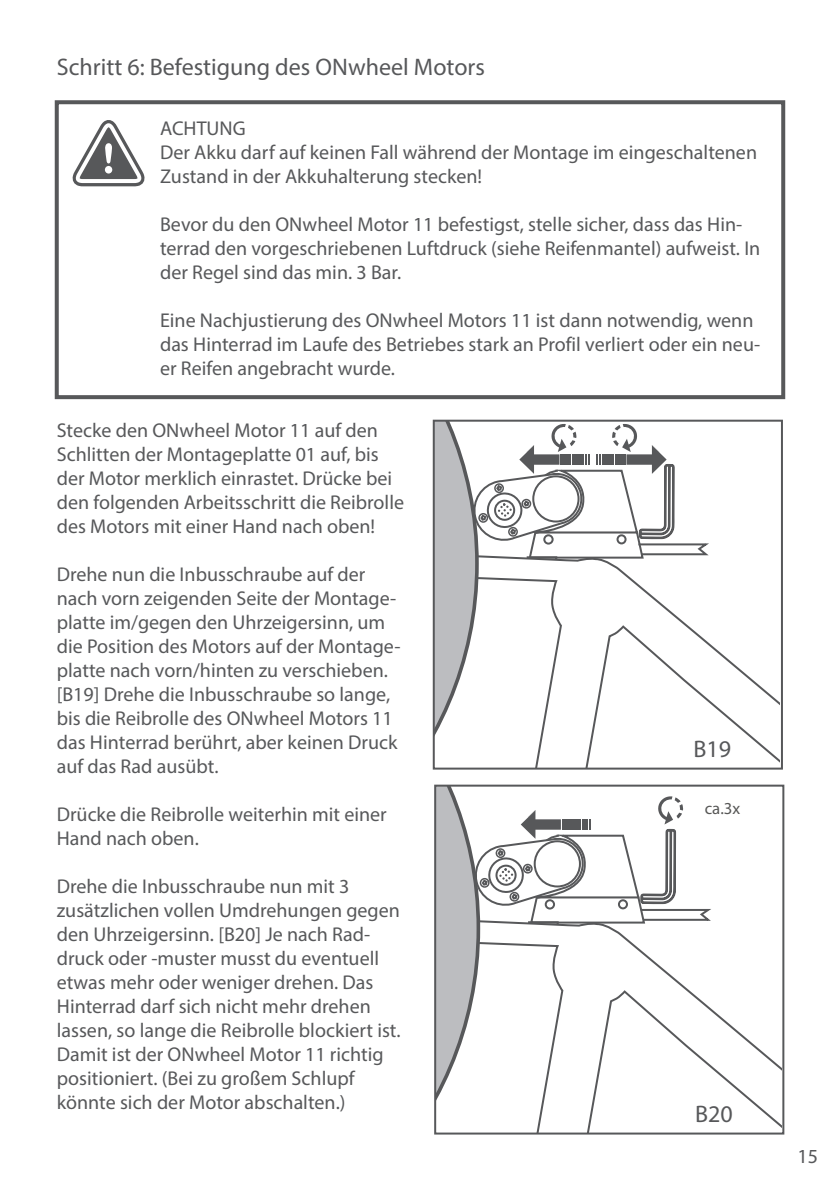
<style>
.page{position:relative;width:840px;height:1191px;background:#fff}
.page>*{position:absolute;margin:0;border:0;box-sizing:border-box;transform-origin:0 0}
.t1{font:24px "Myriad Pro";color:#57585a}
.t2{font:20px/24px "Myriad Pro";color:#57585a}
.t3{font:16.8px "Myriad Pro";color:#575756}
</style>
<div class="page">
<div style="left:55px;top:100px;width:729px;height:299px;border:4px solid #57585a"></div>
<svg style="left:72px;top:120px;width:73px;height:66px"></svg>
<svg style="left:714px;top:647px;width:65px;height:115px"></svg>
<svg style="left:714px;top:1011px;width:66px;height:116px"></svg>
<svg style="left:434px;top:421px;width:280px;height:714px"></svg>
<p class="t1" style="left:57px;top:52px;width:429px">Schritt 6: Befestigung des ONwheel Motors</p>
<p class="t2" style="left:160px;top:116px;width:87px">ACHTUNG</p>
<p class="t2" style="left:160px;top:140px;width:598px">Der Akku darf auf keinen Fall während der Montage im eingeschaltenen<br>Zustand in der Akkuhalterung stecken!</p>
<p class="t2" style="left:160px;top:212px;width:601px">Bevor du den ONwheel Motor 11 befestigst, stelle sicher, dass das Hin&shy;terrad den vorgeschriebenen Luftdruck (siehe Reifenmantel) aufweist. In der Regel sind das min. 3 Bar.</p>
<p class="t2" style="left:160px;top:308px;width:601px">Eine Nachjustierung des ONwheel Motors 11 ist dann notwendig, wenn das Hinterrad im Laufe des Betriebes stark an Profil verliert oder ein neu&shy;er Reifen angebracht wurde.</p>
<p class="t2" style="left:57px;top:418px;width:348px">Stecke den ONwheel Motor 11 auf den Schlitten der Montageplatte 01 auf, bis der Motor merklich einrastet. Drücke bei den folgenden Arbeitsschritt die Reibrolle des Motors mit einer Hand nach oben!</p>
<p class="t2" style="left:57px;top:562px;width:345px">Drehe nun die Inbusschraube auf der nach vorn zeigenden Seite der Montage&shy;platte im/gegen den Uhrzeigersinn, um die Position des Motors auf der Montage&shy;platte nach vorn/hinten zu verschieben. [B19] Drehe die Inbusschraube so lange, bis die Reibrolle des ONwheel Motors 11 das Hinterrad berührt, aber keinen Druck auf das Rad ausübt.</p>
<p class="t2" style="left:57px;top:802px;width:331px">Drücke die Reibrolle weiterhin mit einer<br>Hand nach oben.</p>
<p class="t2" style="left:57px;top:874px;width:345px">Drehe die Inbusschraube nun mit 3 zusätzlichen vollen Umdrehungen gegen den Uhrzeigersinn. [B20] Je nach Rad&shy;druck oder -muster musst du eventuell etwas mehr oder weniger drehen. Das Hinterrad darf sich nicht mehr drehen lassen, so lange die Reibrolle blockiert ist.<br>Damit ist der ONwheel Motor 11 richtig positioniert. (Bei zu großem Schlupf könnte sich der Motor abschalten.)</p>
<p class="t1" style="left:693px;top:734px;width:39px">B19</p>
<p class="t3" style="left:704px;top:798px;width:37px">ca.3x</p>
<p class="t1" style="left:694px;top:1099px;width:39px">B20</p>
<p class="t2" style="left:797px;top:1144px;width:22px">15</p>
</div>
